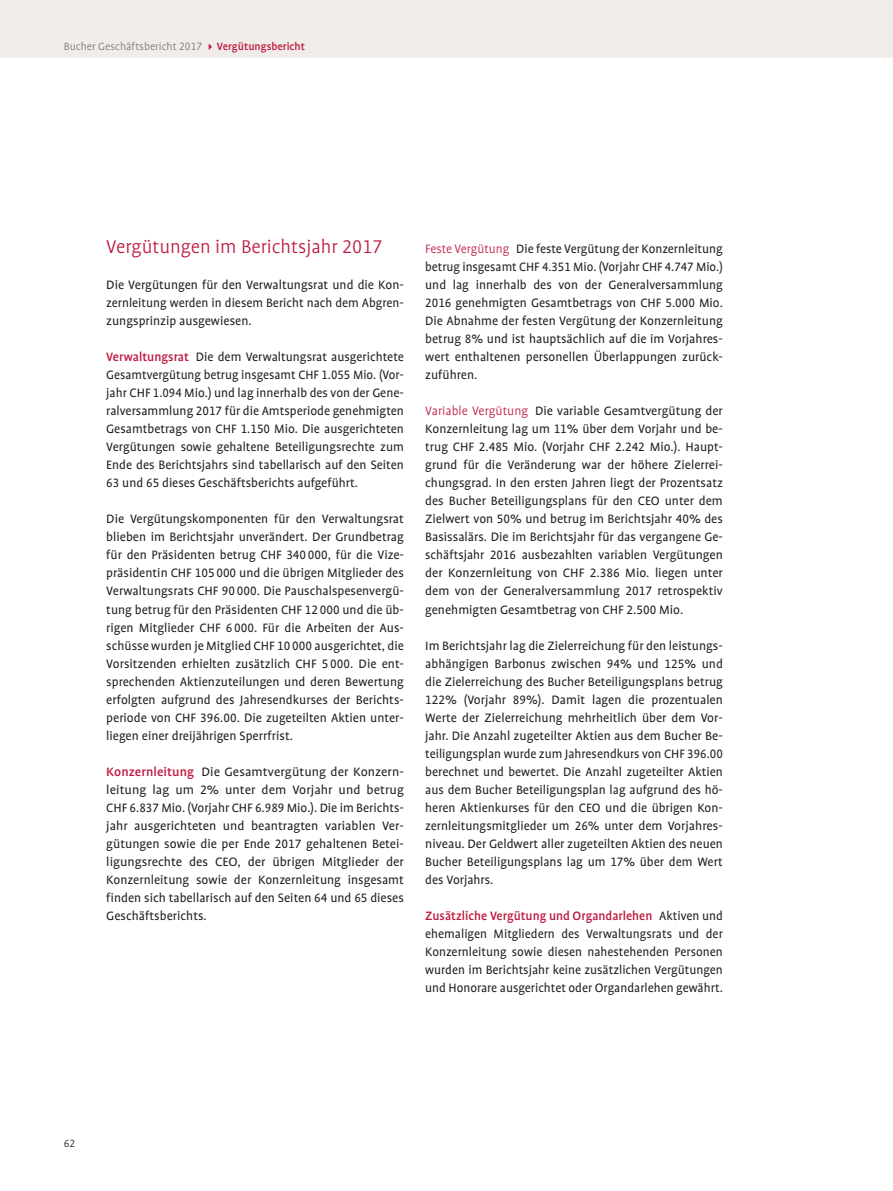
<style>
.page{position:relative;width:893px;height:1191px;background:#fff}
.page>*{position:absolute;margin:0;border:0;box-sizing:border-box;transform-origin:0 0}
.t1{font:300 21px "Bucher Profile";color:#be1b40}
.t2{font:13.8px/18px "Bucher Profile";color:#231f20;text-align:justify}
.t3{font:300 12px "Bucher Profile";color:#76787b}
.t4{font:300 12px "Bucher Profile";color:#231f20}
.s1{font-weight:500;color:#be1b40}
.s2{font-weight:300;color:#be1b40}
</style>
<div class="page">
<div style="left:0;top:0;width:893px;height:57px;background:#f0ece9"></div>
<p class="t3" style="left:64px;top:40px;width:243px">Bucher Geschäftsbericht 2017 <span class="s1">Vergütungsbericht</span></p>
<h1 class="t1" style="left:106px;top:236px;width:278px">Vergütungen im Berichtsjahr 2017</h1>
<p class="t2" style="left:106px;top:276px;width:299px">Die Vergütungen für den Verwaltungsrat und die Kon&shy;zernleitung werden in diesem Bericht nach dem Abgren&shy;zungsprinzip ausgewiesen.</p>
<p class="t2" style="left:106px;top:348px;width:299px"><span class="s1">Verwaltungsrat</span> Die dem Verwaltungsrat ausgerichtete Gesamtvergütung betrug insgesamt CHF 1.055 Mio. (Vor&shy;jahr CHF 1.094 Mio.) und lag innerhalb des von der Gene&shy;ralversammlung 2017 für die Amtsperiode genehmigten Gesamtbetrags von CHF 1.150 Mio. Die ausgerichteten Vergütungen sowie gehaltene Beteiligungsrechte zum Ende des Berichtsjahrs sind tabellarisch auf den Seiten 63 und 65 dieses Geschäftsberichts aufgeführt.</p>
<p class="t2" style="left:106px;top:510px;width:299px">Die Vergütungskomponenten für den Verwaltungsrat blieben im Berichtsjahr unverändert. Der Grundbetrag für den Präsidenten betrug CHF 340 000, für die Vize&shy;präsidentin CHF 105 000 und die übrigen Mitglieder des Verwaltungsrats CHF 90 000. Die Pauschalspesenvergü&shy;tung betrug für den Präsidenten CHF 12 000 und die üb&shy;rigen Mitglieder CHF 6 000. Für die Arbeiten der Aus&shy;schüsse wurden je Mitglied CHF 10 000 ausgerichtet, die Vorsitzenden erhielten zusätzlich CHF 5 000. Die ent&shy;sprechenden Aktienzuteilungen und deren Bewertung erfolgten aufgrund des Jahresendkurses der Berichts&shy;periode von CHF 396.00. Die zugeteilten Aktien unter&shy;liegen einer dreijährigen Sperrfrist.</p>
<p class="t2" style="left:106px;top:762px;width:299px"><span class="s1">Konzernleitung</span> Die Gesamtvergütung der Konzern&shy;leitung lag um 2% unter dem Vorjahr und betrug CHF 6.837 Mio. (Vorjahr CHF 6.989 Mio.). Die im Berichts&shy;jahr ausgerichteten und beantragten variablen Ver&shy;gütungen sowie die per Ende 2017 gehaltenen Betei&shy;ligungsrechte des CEO, der übrigen Mitglieder der Konzernleitung sowie der Konzernleitung insgesamt finden sich tabellarisch auf den Seiten 64 und 65 dieses Geschäftsberichts.</p>
<p class="t2" style="left:425px;top:240px;width:299px"><span class="s2">Feste Vergütung</span> Die feste Vergütung der Konzernleitung betrug insgesamt CHF 4.351 Mio. (Vorjahr CHF 4.747 Mio.) und lag innerhalb des von der Generalversammlung 2016 genehmigten Gesamtbetrags von CHF 5.000 Mio.<br>Die Abnahme der festen Vergütung der Konzernleitung betrug 8% und ist hauptsächlich auf die im Vorjahres&shy;wert enthaltenen personellen Überlappungen zurück&shy;zuführen.</p>
<p class="t2" style="left:425px;top:402px;width:299px"><span class="s2">Variable Vergütung</span> Die variable Gesamtvergütung der Konzernleitung lag um 11% über dem Vorjahr und be&shy;trug CHF 2.485 Mio. (Vorjahr CHF 2.242 Mio.). Haupt&shy;grund für die Veränderung war der höhere Zielerrei&shy;chungsgrad. In den ersten Jahren liegt der Prozentsatz des Bucher Beteiligungsplans für den CEO unter dem Zielwert von 50% und betrug im Berichtsjahr 40% des Basissalärs. Die im Berichtsjahr für das vergangene Ge&shy;schäftsjahr 2016 ausbezahlten variablen Vergütungen der Konzernleitung von CHF 2.386 Mio. liegen unter dem von der Generalversammlung 2017 retrospektiv genehmigten Gesamtbetrag von CHF 2.500 Mio.</p>
<p class="t2" style="left:425px;top:636px;width:299px">Im Berichtsjahr lag die Zielerreichung für den leistungs&shy;abhängigen Barbonus zwischen 94% und 125% und die Zielerreichung des Bucher Beteiligungsplans betrug 122% (Vorjahr 89%). Damit lagen die prozentualen Werte der Zielerreichung mehrheitlich über dem Vor&shy;jahr. Die Anzahl zugeteilter Aktien aus dem Bucher Be&shy;teiligungsplan wurde zum Jahresendkurs von CHF 396.00 berechnet und bewertet. Die Anzahl zugeteilter Aktien aus dem Bucher Beteiligungsplan lag aufgrund des hö&shy;heren Aktienkurses für den CEO und die übrigen Kon&shy;zernleitungsmitglieder um 26% unter dem Vorjahres&shy;niveau. Der Geldwert aller zugeteilten Aktien des neuen Bucher Beteiligungsplans lag um 17% über dem Wert des Vorjahrs.</p>
<p class="t2" style="left:425px;top:906px;width:299px"><span class="s1">Zusätzliche Vergütung und Organdarlehen</span> Aktiven und ehemaligen Mitgliedern des Verwaltungsrats und der Konzernleitung sowie diesen nahestehenden Personen wurden im Berichtsjahr keine zusätzlichen Vergütungen und Honorare ausgerichtet oder Organdarlehen gewährt.</p>
<p class="t4" style="left:64px;top:1137px;width:13px">62</p>
</div>
